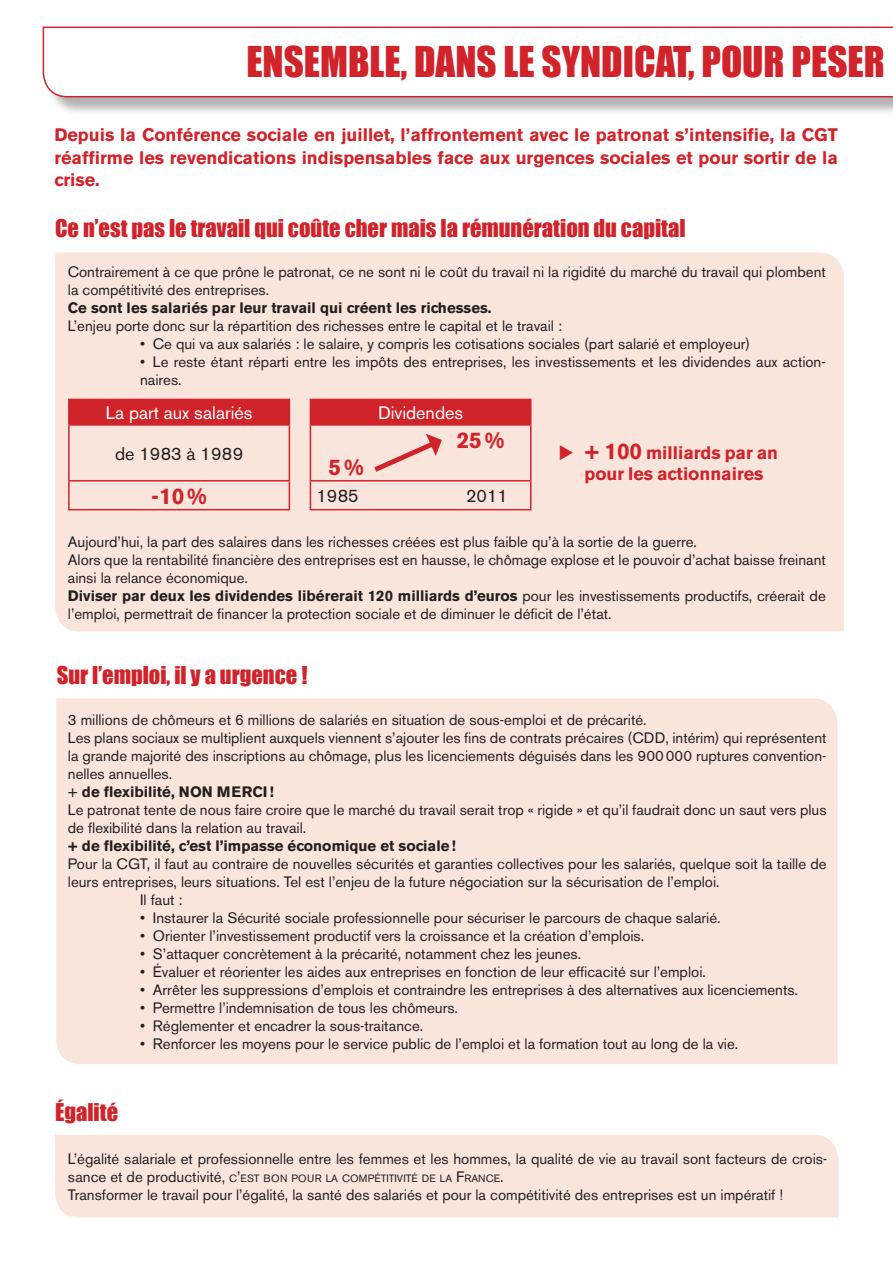
<style>
.page{position:relative;width:893px;height:1263px;background:#fff}
.page>*{position:absolute;margin:0;border:0;box-sizing:border-box;transform-origin:0 0}
.t1{font:39px "Impact";color:#d1232a}
.Sous-rubrique{font:22.5px "Impact";color:#d1232a}
.t2{font:700 22.5px "Akzidenz Grotesk BE";color:#d1232a}
.Chapo{font:700 18px/22.5px "Akzidenz Grotesk BE";color:#d1232a;text-align:justify}
.Texte_courant{font:700 18px/21px "Akzidenz Grotesk BE";color:#d1232a}
.t3{font:18px "Akzidenz Grotesk BE";color:#fff}
.t4{font:18px "Akzidenz Grotesk BE";color:#231f20}
.Texte{font:15px/18px "Akzidenz Grotesk BE";color:#231f20}
.Texte-2{font:700 15px "Akzidenz Grotesk BE";color:#231f20}
.Texte-3{font:10.5px "Akzidenz Grotesk BE";color:#231f20}
.s1{font-size:22.5px}
.s2{font-weight:700}
.s3{font-weight:400}
.s4{font-size:15px}
</style>
<div class="page">
<div style="left:45px;top:29px;width:848px;height:87px;background:#231f20;opacity:.35"></div>
<svg style="left:42px;top:26px;width:851px;height:72px"></svg>
<div style="left:55px;top:252px;width:789px;height:379px;background:#f9e5dc"></div>
<svg style="left:56px;top:698px;width:781px;height:366px;background:#f9e5dc"></svg>
<hr style="left:68px;top:399px;width:222px;height:1px;background:#d1232a">
<hr style="left:68px;top:509px;width:222px;height:1px;background:#d1232a">
<hr style="left:310px;top:509px;width:221px;height:1px;background:#d1232a">
<hr style="left:68px;top:400px;width:2px;height:24px;background:#d1232a">
<hr style="left:68px;top:424px;width:222px;height:2px;background:#d1232a">
<hr style="left:68px;top:426px;width:2px;height:54px;background:#d1232a">
<hr style="left:68px;top:480px;width:222px;height:1px;background:#d1232a">
<hr style="left:68px;top:481px;width:2px;height:28px;background:#d1232a">
<div style="left:55px;top:1135px;width:784px;height:82px;background:#f9e5dc"></div>
<svg style="left:69px;top:399px;width:462px;height:110px;background:#eeb3ae"></svg>
<p class="t1" style="left:246px;top:38px;width:640px">ENSEMBLE, DANS LE SYNDICAT, POUR PESER</p>
<p class="Chapo" style="left:54px;top:124px;width:785px">Depuis la Conférence sociale en juillet, l’affrontement avec le patronat s’intensifie, la CGT réaffirme les revendications indispensables face aux urgences sociales et pour sortir de la crise.</p>
<p class="Sous-rubrique" style="left:55px;top:214px;width:632px">Ce n’est pas le travail qui coûte cher mais la rémunération du capital</p>
<p class="Texte" style="left:68px;top:263px;width:759px">Contrairement à ce que prône le patronat, ce ne sont ni le coût du travail ni la rigidité du marché du travail qui plombent la compétitivité des entreprises.</p>
<p class="Texte-2" style="left:68px;top:299px;width:425px">Ce sont les salariés par leur travail qui créent les richesses.</p>
<p class="Texte" style="left:68px;top:317px;width:496px">L’enjeu porte donc sur la répartition des richesses entre le capital et le travail :</p>
<p class="Texte" style="left:140px;top:335px;width:611px">• Ce qui va aux salariés : le salaire, y compris les cotisations sociales (part salarié et employeur)</p>
<p class="Texte" style="left:140px;top:353px;width:687px">• Le reste étant réparti entre les impôts des entreprises, les investissements et les dividendes aux action&shy;naires.</p>
<p class="t3" style="left:106px;top:402px;width:148px">La part aux salariés</p>
<p class="t3" style="left:378px;top:402px;width:87px">Dividendes</p>
<p class="t4" style="left:115px;top:443px;width:130px">de 1983 à 1989</p>
<p class="t2" style="left:457px;top:427px;width:49px">25%</p>
<p class="t2" style="left:329px;top:454px;width:37px">5%</p>
<p class="t2" style="left:151px;top:483px;width:57px">-10%</p>
<p class="t4" style="left:316px;top:485px;width:44px">1985</p>
<p class="t4" style="left:466px;top:485px;width:43px">2011</p>
<p class="Texte_courant" style="left:584px;top:442px;width:195px;text-indent:-26px">◆ <span class="s1">+ 100</span> milliards par an pour les actionnaires</p>
<p class="Texte" style="left:68px;top:533px;width:631px">Aujourd’hui, la part des salaires dans les richesses créées est plus faible qu’à la sortie de la guerre.</p>
<p class="Texte" style="left:68px;top:551px;width:759px">Alors que la rentabilité financière des entreprises est en hausse, le chômage explose et le pouvoir d’achat baisse freinant ainsi la relance économique.</p>
<p class="Texte" style="left:68px;top:587px;width:759px"><span class="s2">Diviser par deux les dividendes libérerait 120 milliards d’euros</span> pour les investissements productifs, créerait de l’emploi, permettrait de financer la protection sociale et de diminuer le déficit de l’état.</p>
<p class="Sous-rubrique" style="left:57px;top:661px;width:252px">Sur l’emploi, il y a urgence !</p>
<p class="Texte" style="left:68px;top:711px;width:580px">3 millions de chômeurs et 6 millions de salariés en situation de sous-emploi et de précarité.</p>
<p class="Texte" style="left:68px;top:729px;width:760px;text-align:justify">Les plans sociaux se multiplient auxquels viennent s’ajouter les fins de contrats précaires (CDD, intérim) qui représentent la grande majorité des inscriptions au chômage, plus les licenciements déguisés dans les 900000 ruptures convention&shy;nelles annuelles.</p>
<p class="Texte-2" style="left:68px;top:783px;width:207px"><span class="s3">+</span> de flexibilité, NON MERCI!</p>
<p class="Texte" style="left:68px;top:801px;width:760px">Le patronat tente de nous faire croire que le marché du travail serait trop « rigide » et qu’il faudrait donc un saut vers plus de flexibilité dans la relation au travail.</p>
<p class="Texte-2" style="left:68px;top:837px;width:389px">+ de flexibilité, c’est l’impasse économique et sociale!</p>
<p class="Texte" style="left:68px;top:855px;width:760px">Pour la CGT, il faut au contraire de nouvelles sécurités et garanties collectives pour les salariés, quelque soit la taille de leurs entreprises, leurs situations. Tel est l’enjeu de la future négociation sur la sécurisation de l’emploi.</p>
<p class="Texte" style="left:140px;top:891px;width:44px">Il faut :</p>
<p class="Texte" style="left:140px;top:909px;width:582px">• Instaurer la Sécurité sociale professionnelle pour sécuriser le parcours de chaque salarié.</p>
<p class="Texte" style="left:140px;top:927px;width:506px">• Orienter l’investissement productif vers la croissance et la création d’emplois.</p>
<p class="Texte" style="left:140px;top:945px;width:443px">• S’attaquer concrètement à la précarité, notamment chez les jeunes.</p>
<p class="Texte" style="left:140px;top:963px;width:567px">• Évaluer et réorienter les aides aux entreprises en fonction de leur efficacité sur l’emploi.</p>
<p class="Texte" style="left:140px;top:981px;width:659px">• Arrêter les suppressions d’emplois et contraindre les entreprises à des alternatives aux licenciements.</p>
<p class="Texte" style="left:140px;top:999px;width:319px">• Permettre l’indemnisation de tous les chômeurs.</p>
<p class="Texte" style="left:140px;top:1017px;width:285px">• Réglementer et encadrer la sous-traitance.</p>
<p class="Texte" style="left:140px;top:1035px;width:600px">• Renforcer les moyens pour le service public de l’emploi et la formation tout au long de la vie.</p>
<p class="Sous-rubrique" style="left:55px;top:1098px;width:65px">Égalité</p>
<p class="Texte" style="left:68px;top:1149px;width:761px">L’égalité salariale et professionnelle entre les femmes et les hommes, la qualité de vie au travail sont facteurs de crois-</p>
<p class="Texte-3" style="left:68px;top:1172px;width:437px"><span class="s4">sance et de productivité,</span> C<span class="s4">’</span>EST BON POUR LA COMPÉTITIVITÉ DE LA <span class="s4">F</span>RANCE<span class="s4">.</span></p>
<p class="Texte" style="left:68px;top:1185px;width:717px">Transformer le travail pour l’égalité, la santé des salariés et pour la compétitivité des entreprises est un impératif !</p>
</div>
